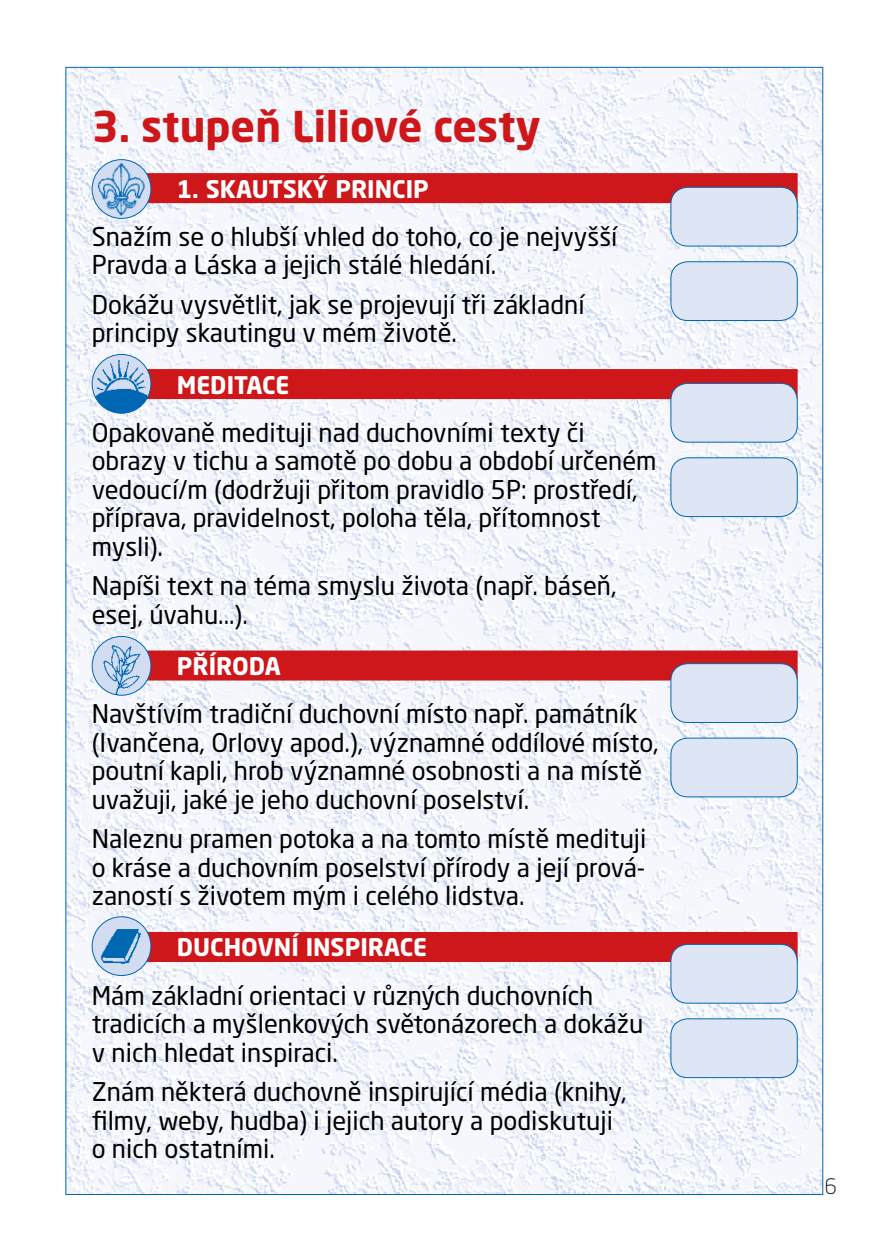
<style>
.page{position:relative;width:893px;height:1259px;background:#fff}
.page>*{position:absolute;margin:0;border:0;box-sizing:border-box;transform-origin:0 0}
.t1{font:700 42px "Neo Sans Pro";color:#cd171a}
.t2{font:25.5px/28.5px "Neo Sans Pro";color:#000}
.t3{font:700 24px "Neo Sans Pro";color:#fff}
.t4{font:300 21px "Neo Sans Pro";color:#000}
</style>
<div class="page">
<img style="left:67px;top:69px;width:754px;height:1123px">
<div style="left:117px;top:173px;width:681px;height:30px;background:#cd171a"></div>
<div style="left:117px;top:369px;width:681px;height:30px;background:#cd171a"></div>
<div style="left:117px;top:650px;width:681px;height:30px;background:#cd171a"></div>
<div style="left:117px;top:932px;width:681px;height:30px;background:#cd171a"></div>
<div style="left:671px;top:187px;width:126px;height:59px;background:#dee6f5;border-radius:17px"></div>
<div style="left:670px;top:187px;width:128px;height:59px;border:1px solid #0067b2;border-radius:17px"></div>
<img style="left:92px;top:160px;width:59px;height:58px;border-radius:29px">
<div style="left:92px;top:159px;width:59px;height:60px;border:1px solid #0067b2;border-radius:50%"></div>
<img style="left:92px;top:354px;width:59px;height:59px;border-radius:29px">
<div style="left:92px;top:354px;width:59px;height:59px;border:1px solid #0067b2;border-radius:50%"></div>
<div style="left:671px;top:262px;width:126px;height:58px;background:#dee6f5;border-radius:17px"></div>
<div style="left:670px;top:261px;width:128px;height:60px;border:1px solid #0067b2;border-radius:17px"></div>
<img style="left:92px;top:638px;width:59px;height:57px">
<div style="left:92px;top:636px;width:59px;height:59px;border:1px solid #0067b2;border-radius:50%"></div>
<img style="left:92px;top:916px;width:59px;height:59px;border-radius:29px">
<div style="left:92px;top:916px;width:59px;height:60px;border:1px solid #0067b2;border-radius:50%"></div>
<div style="left:671px;top:383px;width:126px;height:59px;background:#dee6f5;border-radius:17px"></div>
<div style="left:670px;top:383px;width:128px;height:59px;border:1px solid #0067b2;border-radius:17px"></div>
<div style="left:671px;top:458px;width:126px;height:58px;background:#dee6f5;border-radius:17px"></div>
<div style="left:670px;top:457px;width:128px;height:60px;border:1px solid #0067b2;border-radius:17px"></div>
<div style="left:671px;top:663px;width:126px;height:59px;background:#dee6f5;border-radius:17px"></div>
<div style="left:670px;top:663px;width:128px;height:60px;border:1px solid #0067b2;border-radius:17px"></div>
<div style="left:671px;top:738px;width:126px;height:59px;background:#dee6f5;border-radius:17px"></div>
<div style="left:670px;top:737px;width:128px;height:60px;border:1px solid #0067b2;border-radius:17px"></div>
<div style="left:671px;top:944px;width:126px;height:59px;background:#dee6f5;border-radius:17px"></div>
<div style="left:670px;top:944px;width:128px;height:59px;border:1px solid #0067b2;border-radius:17px"></div>
<div style="left:671px;top:1018px;width:126px;height:59px;background:#dee6f5;border-radius:17px"></div>
<div style="left:670px;top:1018px;width:128px;height:60px;border:1px solid #0067b2;border-radius:17px"></div>
<h1 class="t1" style="left:92px;top:100px;width:450px">3. stupeň Liliové cesty</h1>
<p class="t3" style="left:177px;top:173px;width:254px">1. SKAUTSKÝ PRINCIP</p>
<p class="t2" style="left:92px;top:222px;width:527px">Snažím se o hlubší vhled do toho, co je nejvyšší<br>Pravda a Láska a jejich stálé hledání.</p>
<p class="t2" style="left:92px;top:290px;width:494px">Dokážu vysvětlit, jak se projevují tři základní principy skautingu v mém životě.</p>
<p class="t3" style="left:177px;top:369px;width:114px">MEDITACE</p>
<p class="t2" style="left:92px;top:417px;width:566px">Opakovaně medituji nad duchovními texty či obrazy v tichu a samotě po dobu a období určeném vedoucí/m (dodržuji přitom pravidlo 5P: prostředí, příprava, pravidelnost, poloha těla, přítomnost mysli).</p>
<p class="t2" style="left:92px;top:571px;width:526px">Napíši text na téma smyslu života (např. báseň, esej, úvahu...).</p>
<p class="t3" style="left:177px;top:650px;width:106px">PŘÍRODA</p>
<p class="t2" style="left:92px;top:699px;width:568px">Navštívím tradiční duchovní místo např. památník (Ivančena, Orlovy apod.), významné oddílové místo, poutní kapli, hrob významné osobnosti a na místě uvažuji, jaké je jeho duchovní poselství.</p>
<p class="t2" style="left:92px;top:824px;width:556px;text-align:justify">Naleznu pramen potoka a na tomto místě medituji o kráse a duchovním poselství přírody a její prová&shy;zaností s životem mým i celého lidstva.</p>
<p class="t3" style="left:177px;top:932px;width:252px">DUCHOVNÍ INSPIRACE</p>
<p class="t2" style="left:92px;top:980px;width:553px">Mám základní orientaci v různých duchovních tradicích a myšlenkových světonázorech a dokážu v nich hledat inspiraci.</p>
<p class="t2" style="left:92px;top:1077px;width:536px">Znám některá duchovně inspirující média (knihy, filmy, weby, hudba) i jejich autory a podiskutuji o nich ostatními.</p>
<p class="t4" style="left:825px;top:1174px;width:14px">6</p>
</div>
